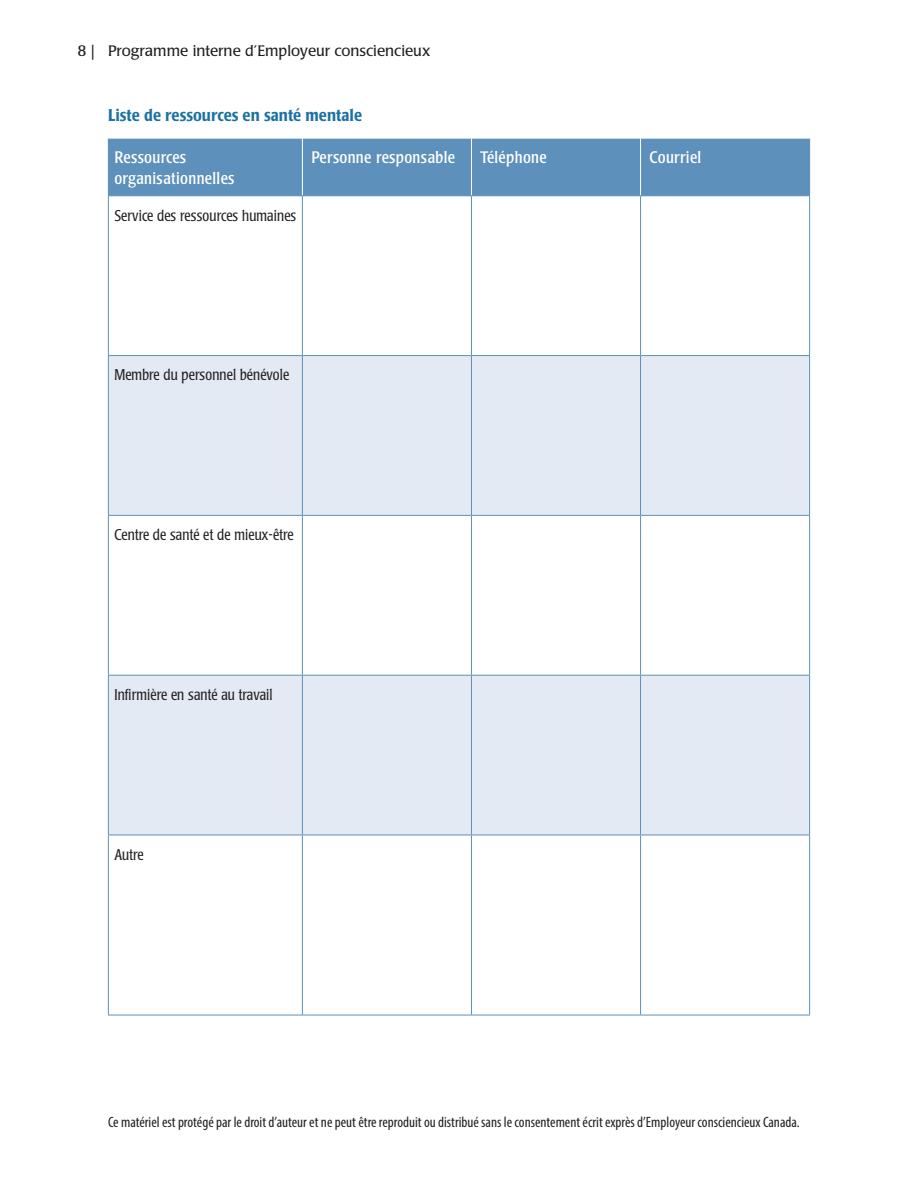
<style>
.page{position:relative;width:918px;height:1188px;background:#fff}
.page>*{position:absolute;margin:0;border:0;box-sizing:border-box;transform-origin:0 0}
.IWR_H2_TBonly_French{font:500 condensed 16.8px "Poppl Laudatio";color:#1b71a3}
.IWR_TableColHeads{font:condensed 16.5px/21px "Poppl Laudatio";letter-spacing:.02em;color:#fff}
.IWR_TableText{font:300 condensed 15.3px "Poppl Laudatio";letter-spacing:.01em;color:#231f20}
.t1{font:condensed 15px "Myriad Pro";color:#231f20}
.t2{font:15px "Poppl Laudatio";color:#231f20}
</style>
<div class="page">
<div style="left:109px;top:139px;width:700px;height:56px;background:#5d90ba"></div>
<svg style="left:109px;top:356px;width:700px;height:479px;fill:#e3eaf3"></svg>
<hr style="left:640px;top:139px;width:1px;height:56px;background:#fff">
<hr style="left:108px;top:139px;width:1px;height:56px;background:#5d90ba">
<hr style="left:809px;top:139px;width:1px;height:56px;background:#5d90ba">
<hr style="left:302px;top:139px;width:1px;height:56px;background:#fff">
<hr style="left:471px;top:139px;width:1px;height:56px;background:#fff">
<hr style="left:108px;top:195px;width:194px;height:1px;background:#5d90ba">
<hr style="left:108px;top:196px;width:1px;height:159px;background:#5d90ba">
<hr style="left:302px;top:195px;width:169px;height:1px;background:#5d90ba">
<hr style="left:302px;top:196px;width:1px;height:159px;background:#5d90ba">
<hr style="left:471px;top:195px;width:170px;height:1px;background:#5d90ba">
<hr style="left:471px;top:196px;width:1px;height:159px;background:#5d90ba">
<hr style="left:641px;top:195px;width:169px;height:1px;background:#5d90ba">
<hr style="left:640px;top:196px;width:1px;height:159px;background:#5d90ba">
<hr style="left:809px;top:196px;width:1px;height:159px;background:#5d90ba">
<hr style="left:108px;top:355px;width:194px;height:1px;background:#5d90ba">
<hr style="left:108px;top:356px;width:1px;height:159px;background:#5d90ba">
<hr style="left:302px;top:355px;width:169px;height:1px;background:#5d90ba">
<hr style="left:302px;top:356px;width:1px;height:159px;background:#5d90ba">
<hr style="left:471px;top:355px;width:170px;height:1px;background:#5d90ba">
<hr style="left:471px;top:356px;width:1px;height:159px;background:#5d90ba">
<hr style="left:641px;top:355px;width:169px;height:1px;background:#5d90ba">
<hr style="left:640px;top:356px;width:1px;height:159px;background:#5d90ba">
<hr style="left:809px;top:356px;width:1px;height:159px;background:#5d90ba">
<hr style="left:108px;top:515px;width:194px;height:1px;background:#5d90ba">
<hr style="left:108px;top:516px;width:1px;height:159px;background:#5d90ba">
<hr style="left:302px;top:515px;width:169px;height:1px;background:#5d90ba">
<hr style="left:302px;top:516px;width:1px;height:159px;background:#5d90ba">
<hr style="left:471px;top:515px;width:170px;height:1px;background:#5d90ba">
<hr style="left:471px;top:516px;width:1px;height:159px;background:#5d90ba">
<hr style="left:641px;top:515px;width:169px;height:1px;background:#5d90ba">
<hr style="left:640px;top:516px;width:1px;height:159px;background:#5d90ba">
<hr style="left:809px;top:516px;width:1px;height:159px;background:#5d90ba">
<hr style="left:108px;top:675px;width:194px;height:1px;background:#5d90ba">
<hr style="left:108px;top:676px;width:1px;height:159px;background:#5d90ba">
<hr style="left:302px;top:675px;width:169px;height:1px;background:#5d90ba">
<hr style="left:302px;top:676px;width:1px;height:159px;background:#5d90ba">
<hr style="left:471px;top:675px;width:170px;height:1px;background:#5d90ba">
<hr style="left:471px;top:676px;width:1px;height:159px;background:#5d90ba">
<hr style="left:641px;top:675px;width:169px;height:1px;background:#5d90ba">
<hr style="left:640px;top:676px;width:1px;height:159px;background:#5d90ba">
<hr style="left:809px;top:676px;width:1px;height:159px;background:#5d90ba">
<hr style="left:108px;top:835px;width:194px;height:1px;background:#5d90ba">
<hr style="left:108px;top:835px;width:1px;height:180px;background:#5d90ba">
<hr style="left:302px;top:835px;width:169px;height:1px;background:#5d90ba">
<hr style="left:302px;top:835px;width:1px;height:180px;background:#5d90ba">
<hr style="left:471px;top:835px;width:170px;height:1px;background:#5d90ba">
<hr style="left:471px;top:835px;width:1px;height:180px;background:#5d90ba">
<hr style="left:641px;top:835px;width:169px;height:1px;background:#5d90ba">
<hr style="left:640px;top:835px;width:1px;height:180px;background:#5d90ba">
<hr style="left:809px;top:835px;width:1px;height:180px;background:#5d90ba">
<hr style="left:108px;top:1015px;width:194px;height:1px;background:#5d90ba">
<hr style="left:302px;top:1015px;width:169px;height:1px;background:#5d90ba">
<hr style="left:471px;top:1015px;width:170px;height:1px;background:#5d90ba">
<hr style="left:641px;top:1015px;width:169px;height:1px;background:#5d90ba">
<p class="t2" style="left:78px;top:43px;width:354px">8 | Programme interne d’Employeur consciencieux</p>
<p class="IWR_H2_TBonly_French" style="left:108px;top:105px;width:256px">Liste de ressources en santé mentale</p>
<p class="IWR_TableColHeads" style="left:114px;top:147px;width:122px">Ressources organisationnelles</p>
<p class="IWR_TableColHeads" style="left:311px;top:147px;width:145px">Personne responsable</p>
<p class="IWR_TableColHeads" style="left:480px;top:147px;width:68px">Téléphone</p>
<p class="IWR_TableColHeads" style="left:650px;top:147px;width:53px">Courriel</p>
<p class="IWR_TableText" style="left:114px;top:207px;width:184px">Service des ressources humaines</p>
<p class="IWR_TableText" style="left:114px;top:367px;width:176px">Membre du personnel bénévole</p>
<p class="IWR_TableText" style="left:114px;top:526px;width:181px">Centre de santé et de mieux-être</p>
<p class="IWR_TableText" style="left:114px;top:686px;width:160px">Infirmière en santé au travail</p>
<p class="IWR_TableText" style="left:114px;top:846px;width:31px">Autre</p>
<p class="t1" style="left:108px;top:1113px;width:693px">Ce matériel est protégé par le droit d’auteur et ne peut être reproduit ou distribué sans le consentement écrit exprès d’Employeur consciencieux Canada.</p>
</div>
